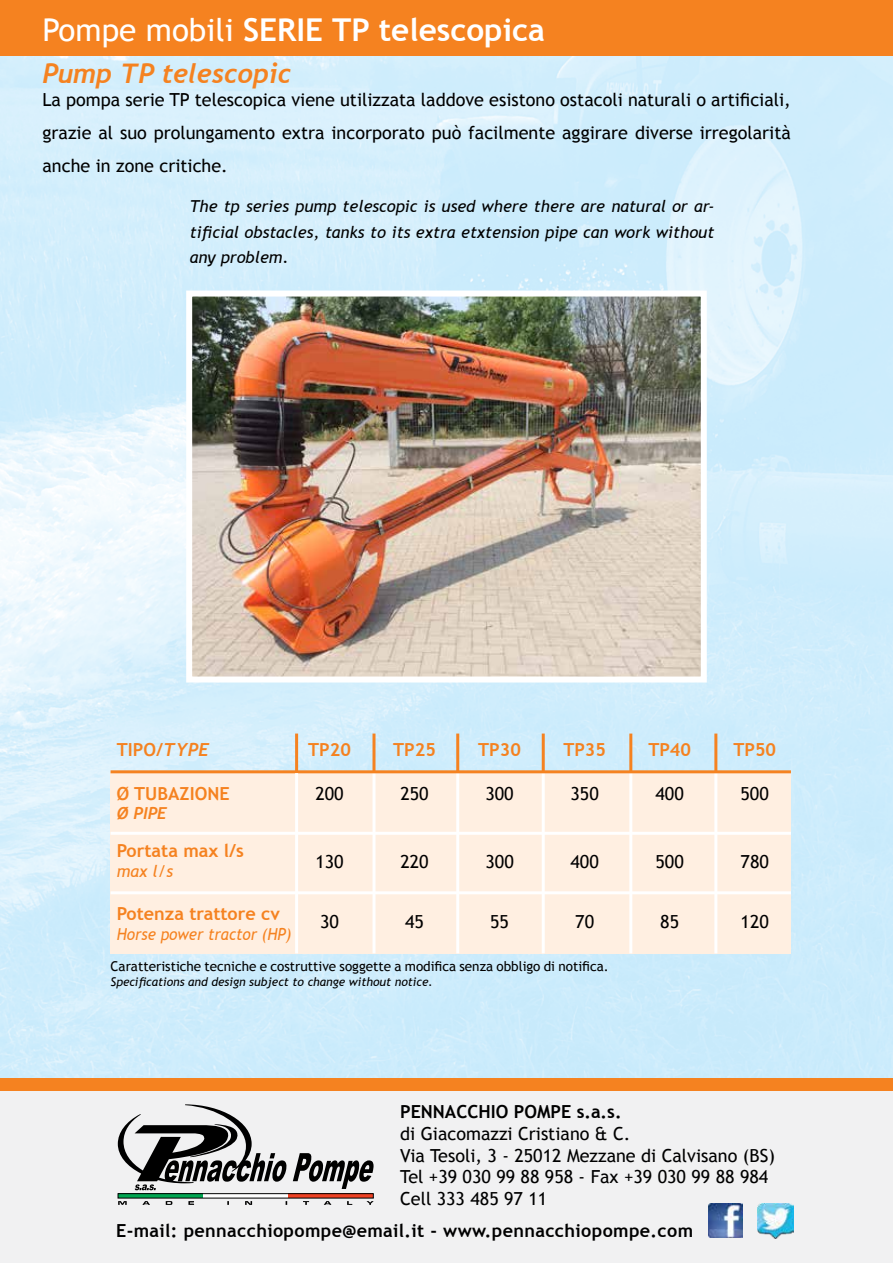
<style>
.page{position:relative;width:893px;height:1263px;background:#fff}
.page>*{position:absolute;margin:0;border:0;box-sizing:border-box;transform-origin:0 0}
.t1{font:700 31.5px "Trebuchet MS";color:#fff}
.t2{font:italic 700 27px "Trebuchet";color:#f58220}
.t3{font:18px/21.6px "Trebuchet MS";color:#000}
.t4{font:700 18px "Trebuchet MS";color:#f58220}
.t5{font:700 18px "Trebuchet MS";letter-spacing:.02em;color:#000}
.t6{font:700 18px "Trebuchet MS";color:#000}
.t7{font:italic 16.5px/25.5px "Trebuchet MS";color:#000;text-align:justify}
.t8{font:italic 16.5px "Trebuchet MS";color:#f58220;scale:.93 1}
.t9{font:italic 16.5px "Trebuchet MS";color:#f58220}
.t10{font:italic 700 16.5px "Trebuchet";color:#f58220}
.t11{font:13.5px "Trebuchet MS";color:#000}
.t12{font:italic 12px "Trebuchet MS";color:#000}
.s1{font-weight:400}
.s2{font-family:"Trebuchet";font-style:italic}
</style>
<div class="page">
<img style="left:0;top:55px;width:893px;height:1023px">
<div style="left:0;top:1086px;width:893px;height:177px;background:#f1f1f2"></div>
<svg style="left:118px;top:1104px;width:256px;height:86px"></svg>
<div style="left:118px;top:1193px;width:255px;height:5px;background:#fff"></div>
<div style="left:118px;top:1193px;width:85px;height:5px;background:#00a651"></div>
<div style="left:288px;top:1193px;width:85px;height:5px;background:#ef4123"></div>
<div style="left:118px;top:1193px;width:256px;height:5px;border:1px solid #000"></div>
<svg style="left:118px;top:1201px;width:256px;height:4px"></svg>
<div style="left:111px;top:773px;width:680px;height:180px;background:#ffefe1"></div>
<hr style="left:372px;top:773px;width:3px;height:180px;background:#fff">
<hr style="left:456px;top:773px;width:3px;height:180px;background:#fff">
<hr style="left:542px;top:773px;width:3px;height:180px;background:#fff">
<hr style="left:629px;top:773px;width:3px;height:180px;background:#fff">
<hr style="left:714px;top:773px;width:3px;height:180px;background:#fff">
<hr style="left:111px;top:770px;width:680px;height:3px;background:#f58220">
<hr style="left:295px;top:733px;width:3px;height:38px;background:#f58220">
<hr style="left:295px;top:773px;width:3px;height:180px;background:#fff">
<hr style="left:111px;top:832px;width:680px;height:3px;background:#fff">
<hr style="left:111px;top:891px;width:680px;height:3px;background:#fff">
<hr style="left:372px;top:733px;width:3px;height:38px;background:#f58220">
<hr style="left:456px;top:733px;width:3px;height:38px;background:#f58220">
<hr style="left:542px;top:733px;width:3px;height:38px;background:#f58220">
<hr style="left:629px;top:733px;width:3px;height:38px;background:#f58220">
<hr style="left:714px;top:733px;width:3px;height:38px;background:#f58220">
<div style="left:0;top:0;width:893px;height:55px;background:#f58220"></div>
<div style="left:0;top:1078px;width:893px;height:13px;background:#f58220"></div>
<img style="left:193px;top:298px;width:507px;height:377px">
<div style="left:186px;top:291px;width:521px;height:391px;border:6px solid #fff"></div>
<img style="left:709px;top:1203px;width:34px;height:34px">
<img style="left:758px;top:1203px;width:35px;height:36px">
<h1 class="t1" style="left:43px;top:10px;width:504px"><span class="s1">Pompe mobili</span> SERIE TP telescopica</h1>
<h2 class="t2" style="left:43px;top:57px;width:250px">Pump TP telescopic</h2>
<p class="t3" style="left:43px;top:83px;width:750px;line-height:33px;text-align:justify">La pompa serie TP telescopica viene utilizzata laddove esistono ostacoli naturali o artificiali, grazie al suo prolungamento extra incorporato può facilmente aggirare diverse irregolarità anche in zone critiche.</p>
<p class="t7" style="left:190px;top:194px;width:526px">The tp series pump telescopic is used where there are natural or ar&shy;tificial obstacles, tanks to its extra etxtension pipe can work without any problem.</p>
<p class="t4" style="left:117px;top:739px;width:94px">TIPO/<span class="s2">TYPE</span></p>
<p class="t4" style="left:308px;top:739px;width:44px">TP20</p>
<p class="t4" style="left:393px;top:739px;width:44px">TP25</p>
<p class="t4" style="left:478px;top:739px;width:44px">TP30</p>
<p class="t4" style="left:563px;top:739px;width:44px">TP35</p>
<p class="t4" style="left:648px;top:739px;width:44px">TP40</p>
<p class="t4" style="left:733px;top:739px;width:44px">TP50</p>
<p class="t4" style="left:117px;top:782px;width:114px">Ø TUBAZIONE</p>
<p class="t3" style="left:315px;top:783px;width:30px">200</p>
<p class="t3" style="left:400px;top:783px;width:30px">250</p>
<p class="t3" style="left:485px;top:783px;width:30px">300</p>
<p class="t3" style="left:570px;top:783px;width:30px">350</p>
<p class="t3" style="left:655px;top:783px;width:30px">400</p>
<p class="t3" style="left:740px;top:783px;width:30px">500</p>
<p class="t10" style="left:117px;top:803px;width:52px">Ø PIPE</p>
<p class="t4" style="left:117px;top:839px;width:128px">Portata max l/s</p>
<p class="t3" style="left:315px;top:851px;width:30px">130</p>
<p class="t3" style="left:400px;top:851px;width:30px">220</p>
<p class="t3" style="left:485px;top:851px;width:30px">300</p>
<p class="t3" style="left:570px;top:851px;width:30px">400</p>
<p class="t3" style="left:655px;top:851px;width:30px">500</p>
<p class="t3" style="left:741px;top:851px;width:30px">780</p>
<p class="t9" style="left:117px;top:861px;width:58px">max l/s</p>
<p class="t4" style="left:117px;top:902px;width:164px">Potenza trattore cv</p>
<p class="t3" style="left:320px;top:911px;width:20px">30</p>
<p class="t3" style="left:405px;top:911px;width:20px">45</p>
<p class="t3" style="left:490px;top:911px;width:20px">55</p>
<p class="t3" style="left:575px;top:911px;width:20px">70</p>
<p class="t3" style="left:660px;top:911px;width:20px">85</p>
<p class="t3" style="left:741px;top:911px;width:30px">120</p>
<p class="t8" style="left:117px;top:924px;width:189px">Horse power tractor (HP)</p>
<p class="t11" style="left:111px;top:958px;width:500px">Caratteristiche tecniche e costruttive soggette a modifica senza obbligo di notifica.</p>
<p class="t12" style="left:111px;top:975px;width:324px">Specifications and design subject to change without notice.</p>
<p class="t6" style="left:400px;top:1101px;width:223px">PENNACCHIO POMPE s.a.s.</p>
<p class="t3" style="left:400px;top:1123px;width:376px">di Giacomazzi Cristiano &amp; C.<br>Via Tesoli, 3 - 25012 Mezzane di Calvisano (BS)<br>Tel +39 030 99 88 958 - Fax +39 030 99 88 984<br>Cell 333 485 97 11</p>
<p class="t5" style="left:116px;top:1219px;width:578px">E-mail: pennacchiopompe@email.it - www.pennacchiopompe.com</p>
</div>
